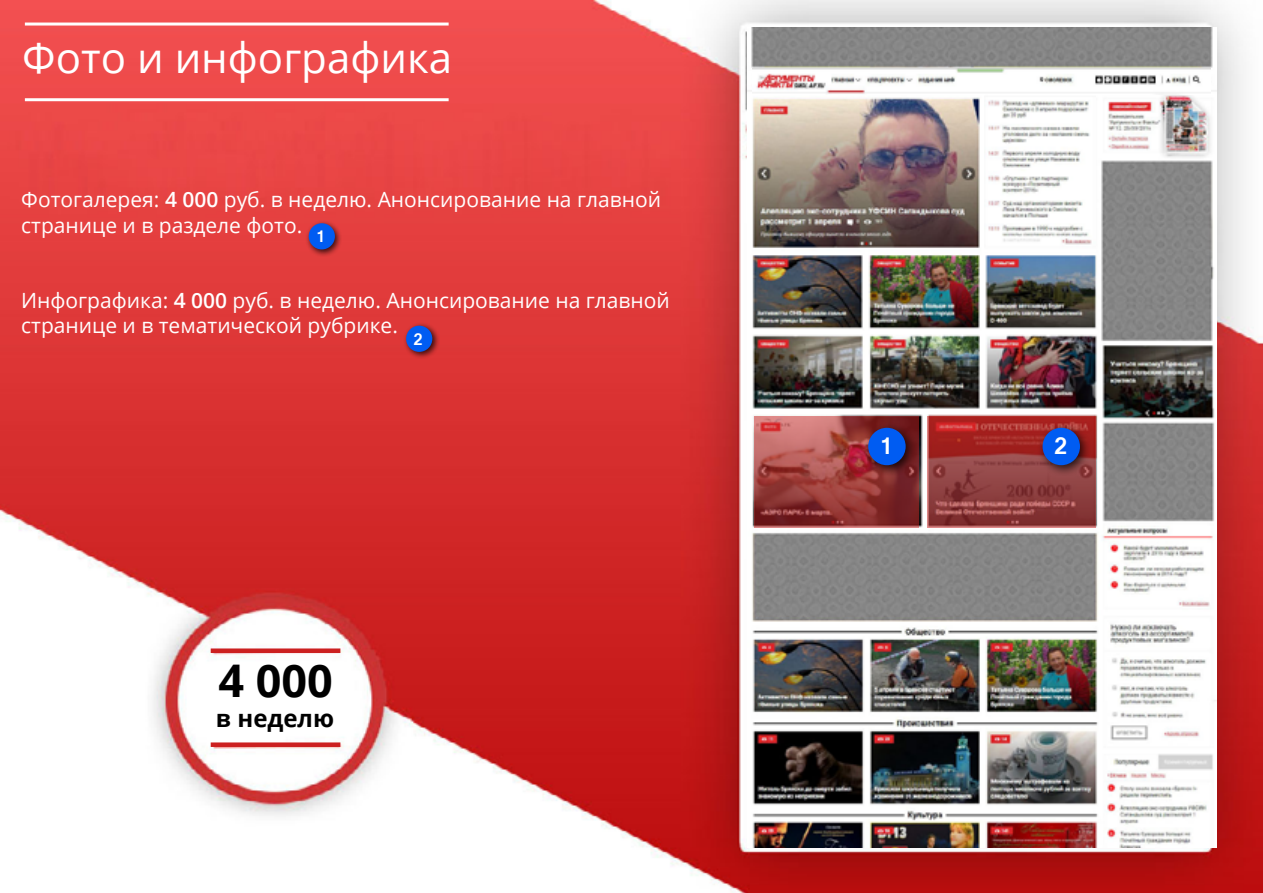
<style>
.page{position:relative;width:1263px;height:893px;background:#fff}
.page>*{position:absolute;margin:0;border:0;box-sizing:border-box;transform-origin:0 0}
.t1{font:700 45px "Open Sans";color:#000}
.t2{font:42px "Open Sans";color:#fff}
.t3{font:700 24px "Open Sans";color:#000}
.t4{font:700 22.5px "Mangal";color:#fff}
.t5{font:21px/25.2px "Open Sans";color:#fff}
.t6{font:700 15.75px "Mangal";color:#fff}
.s1{font-weight:600}
</style>
<div class="page">
<img style="left:0;top:0;width:1263px;height:893px">
<div style="left:211px;top:648px;width:129px;height:5px;background:#cc2020"></div>
<div style="left:211px;top:742px;width:129px;height:5px;background:#cc2020"></div>
<img style="left:747px;top:28px;width:469px;height:819px">
<hr style="left:25px;top:23px;width:424px;height:3px;background:#fff">
<hr style="left:25px;top:98px;width:424px;height:3px;background:#fff">
<img style="left:752px;top:68px;width:458px;height:27px">
<img style="left:984px;top:95px;width:111px;height:156px">
<svg style="left:755px;top:416px;width:164px;height:111px;background:#9c4342"></svg>
<svg style="left:927px;top:416px;width:169px;height:111px;background:#983939"></svg>
<div style="left:863px;top:423px;width:54px;height:54px;background:#000;opacity:.75"></div>
<div style="left:868px;top:428px;width:38px;height:37px;background:#005cf2;border-radius:50%"></div>
<div style="left:1037px;top:423px;width:54px;height:54px;background:#000;opacity:.75"></div>
<div style="left:1042px;top:428px;width:38px;height:37px;background:#005cf2;border-radius:50%"></div>
<div style="left:306px;top:220px;width:36px;height:36px;background:#000;opacity:.75"></div>
<div style="left:309px;top:223px;width:26px;height:26px;background:#005cf2;border-radius:50%"></div>
<div style="left:403px;top:323px;width:36px;height:36px;background:#000;opacity:.75"></div>
<div style="left:406px;top:326px;width:26px;height:26px;background:#005cf2;border-radius:50%"></div>
<h2 class="t2" style="left:22px;top:29px;width:431px">Фото и инфографика</h2>
<p class="t5" style="left:21px;top:187px;width:641px">Фотогалерея: <span class="s1">4 000</span> руб. в неделю. Анонсирование на главной странице и в разделе фото.</p>
<p class="t6" style="left:316px;top:222px;width:11px">1</p>
<p class="t5" style="left:21px;top:287px;width:650px">Инфографика: <span class="s1">4 000</span> руб. в неделю. Анонсирование на главной странице и в тематической рубрике.</p>
<p class="t6" style="left:414px;top:324px;width:11px">2</p>
<h1 class="t1" style="left:218px;top:649px;width:116px">4 000</h1>
<p class="t3" style="left:216px;top:701px;width:120px">в неделю</p>
<p class="t4" style="left:880px;top:425px;width:14px">1</p>
<p class="t4" style="left:1054px;top:425px;width:14px">2</p>
</div>
